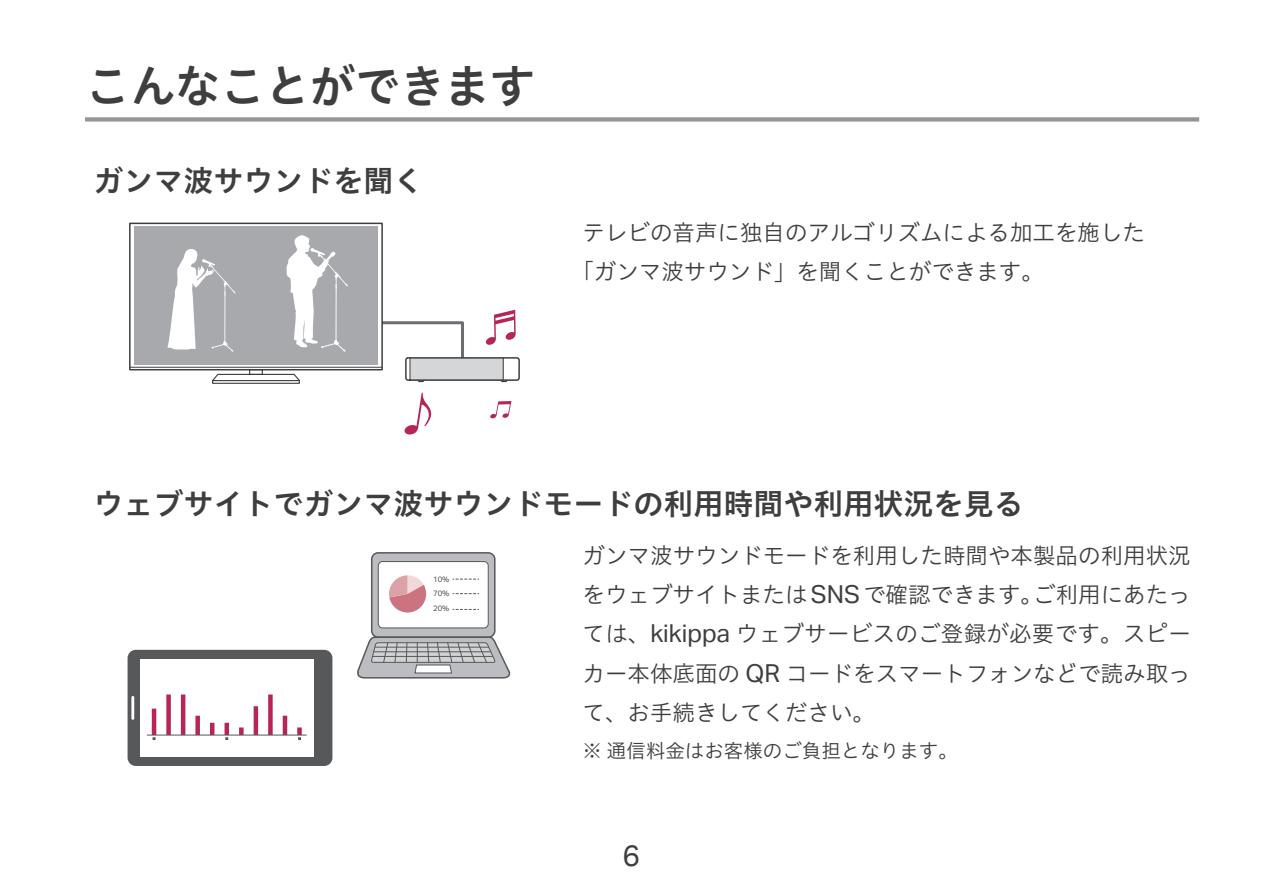
<style>
.page{position:relative;width:1263px;height:893px;background:#fff}
.page>*{position:absolute;margin:0;border:0;box-sizing:border-box;transform-origin:0 0}
.t1{font:45px "Hiragino UD Sans Std W6";color:#3e3e3f}
.t2{font:30px "Hiragino UD Sans Std W6";color:#3e3e3f}
.t3{font:29.7px "Aktiv Grotesk";color:#3e3e3f}
.t4{font:22.5px/39.3px "Hiragino UD Sans Std W3";color:#3e3e3f}
.t5{font:19.5px "Hiragino UD Sans Std W3";color:#3e3e3f}
.t6{font:7.8px/14.2px "Aktiv Grotesk";color:#57585a;text-align:justify}
.s1{font-family:"Aktiv Grotesk";font-size:24.75px}
</style>
<div class="page">
<div style="left:85px;top:117px;width:1114px;height:5px;background:#939598"></div>
<div style="left:130px;top:223px;width:252px;height:147px;background:linear-gradient(to right,#fff,#fff)"></div>
<div style="left:129px;top:223px;width:254px;height:147px;border:2px solid #3e3e3f"></div>
<div style="left:134px;top:226px;width:243px;height:138px;background:#a8a9ad"></div>
<hr style="left:130px;top:367px;width:252px;height:1px;background:#3e3e3f">
<svg style="left:212px;top:373px;width:88px;height:11px"></svg>
<div style="left:249px;top:369px;width:14px;height:6px;border:1px solid #3e3e3f"></div>
<hr style="left:213px;top:380px;width:86px;height:1px;background:#3e3e3f">
<svg style="left:379px;top:310px;width:141px;height:73px"></svg>
<svg style="left:404px;top:393px;width:28px;height:42px"></svg>
<svg style="left:167px;top:249px;width:69px;height:103px"></svg>
<svg style="left:286px;top:235px;width:62px;height:117px"></svg>
<svg style="left:490px;top:401px;width:21px;height:18px"></svg>
<div style="left:128px;top:650px;width:204px;height:116px;background:#57585a;border-radius:8px"></div>
<hr style="left:131px;top:696px;width:3px;height:24px;background:#fff">
<div style="left:140px;top:659px;width:174px;height:97px;background:#fff"></div>
<hr style="left:152px;top:709px;width:4px;height:26px;background:#b62654">
<div style="left:195px;top:716px;width:5px;height:19px;background:#b62654"></div>
<hr style="left:283px;top:716px;width:4px;height:19px;background:#b62654">
<hr style="left:254px;top:706px;width:4px;height:29px;background:#b62654">
<hr style="left:210px;top:723px;width:4px;height:12px;background:#b62654">
<hr style="left:225px;top:723px;width:4px;height:12px;background:#b62654">
<div style="left:239px;top:727px;width:5px;height:8px;background:#b62654"></div>
<div style="left:297px;top:727px;width:5px;height:8px;background:#b62654"></div>
<div style="left:166px;top:694px;width:5px;height:41px;background:#b62654"></div>
<hr style="left:181px;top:694px;width:4px;height:41px;background:#b62654">
<div style="left:268px;top:694px;width:5px;height:41px;background:#b62654"></div>
<hr style="left:147px;top:735px;width:160px;height:1px;background:#57585a">
<div style="left:372px;top:553px;width:123px;height:84px;background:#bcbdc0;border-radius:6px"></div>
<div style="left:371px;top:552px;width:124px;height:86px;border:2px solid #57585a;border-radius:6px"></div>
<div style="left:378px;top:562px;width:110px;height:66px;background:#fff;border-radius:4px"></div>
<div style="left:378px;top:561px;width:111px;height:67px;border:1px solid #57585a;border-radius:4px"></div>
<svg style="left:357px;top:636px;width:154px;height:43px;background:#b4b5b7"></svg>
<svg style="left:389px;top:575px;width:37px;height:37px"></svg>
<svg style="left:453px;top:579px;width:26px;height:1px"></svg>
<svg style="left:453px;top:593px;width:26px;height:1px"></svg>
<svg style="left:453px;top:609px;width:26px;height:1px"></svg>
<h1 class="t1" style="left:85px;top:52px;width:451px">こんなことができます</h1>
<h2 class="t2" style="left:94px;top:158px;width:332px">ガンマ波サウンドを聞く</h2>
<p class="t4" style="left:571px;top:211px;width:575px;text-indent:11px">テレビの音声に独自のアルゴリズムによる加工を施した「ガンマ波サウンド」を聞くことができます。</p>
<h2 class="t2" style="left:94px;top:480px;width:931px">ウェブサイトでガンマ波サウンドモードの利用時間や利用状況を見る</h2>
<p class="t6" style="left:433px;top:572px;width:18px">10% 70% 20%</p>
<p class="t4" style="left:583px;top:534px;width:610px;text-align:justify">ガンマ波サウンドモードを利用した時間や本製品の利用状況をウェブサイトまたは<span class="s1">SNS</span>で確認できます。ご利用にあたっては、<span class="s1">kikippa</span> ウェブサービスのご登録が必要です。スピーカー本体底面の <span class="s1">QR</span> コードをスマートフォンなどで読み取って、お手続きしてください。</p>
<p class="t5" style="left:583px;top:736px;width:377px">※ 通信料金はお客様のご負担となります。</p>
<h3 class="t3" style="left:622px;top:838px;width:19px">6</h3>
</div>
